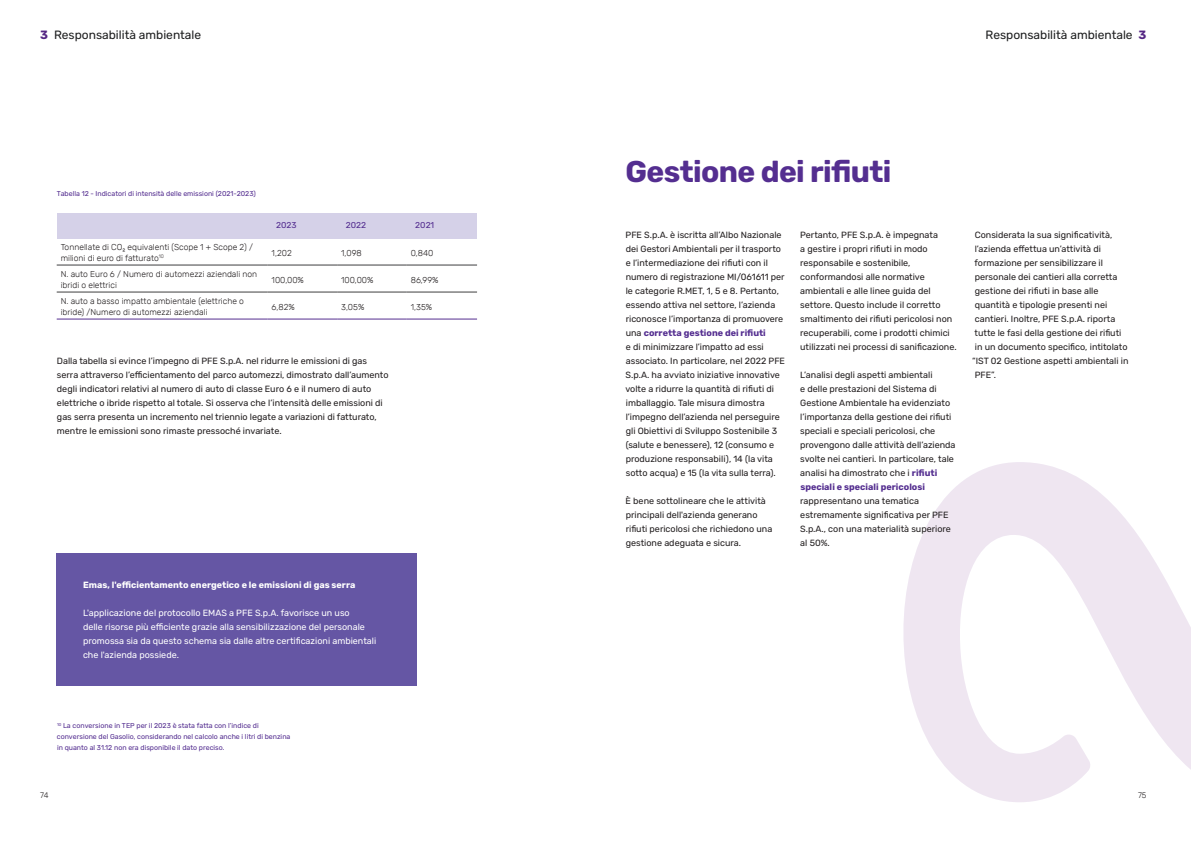
<style>
.page{position:relative;width:1191px;height:842px;background:#fff}
.page>*{position:absolute;margin:0;border:0;box-sizing:border-box;transform-origin:0 0}
.t1{font:30px "Rubik Bold 2";letter-spacing:-.02em;color:#542e90}
.t2{font:12px "Rubik Regular 2";color:#1d1e1f}
.t3{font:9px/14px "Rubik";color:#231f20}
.t4{font:9px/14px "Rubik Regular 2";color:#231f20}
.t5{font:9px/14px "Rubik";color:#fff}
.t6{font:9px "Rubik Bold 2";color:#fff}
.t7{font:300 8.5px/11px "Rubik";color:#231f20}
.t8{font:8.5px/11px "Rubik Light 2";color:#231f20}
.t9{font:8.5px "Rubik Regular 2";color:#542e90}
.t10{font:300 8px "Rubik";color:#231f20}
.t11{font:7px/11px "Rubik Regular 2";color:#542e90}
.t12{font:7px "Rubik";color:#542e90}
.s1{font-family:"Rubik";font-weight:700;color:#542683}
.s2{font-family:"Rubik";font-weight:300}
.s3{font-family:"Rubik Regular 2"}
.s4{font-family:"Rubik"}
.s5{font-family:"Rubik Bold 2";color:#542e90}
.s6{font-family:"Rubik";font-weight:700;color:#542e90}
</style>
<div class="page">
<svg style="left:903px;top:462px;width:288px;height:340px"></svg>
<hr style="left:57px;top:265px;width:211px;height:1px;background:#3e3e3f">
<hr style="left:268px;top:265px;width:69px;height:1px;background:#3e3e3f">
<hr style="left:337px;top:265px;width:70px;height:1px;background:#3e3e3f">
<hr style="left:407px;top:265px;width:70px;height:1px;background:#3e3e3f">
<hr style="left:57px;top:292px;width:211px;height:1px;background:#3e3e3f">
<hr style="left:268px;top:292px;width:69px;height:1px;background:#3e3e3f">
<hr style="left:337px;top:292px;width:70px;height:1px;background:#3e3e3f">
<hr style="left:407px;top:292px;width:70px;height:1px;background:#3e3e3f">
<hr style="left:57px;top:319px;width:211px;height:1px;background:#542e90">
<hr style="left:268px;top:319px;width:69px;height:1px;background:#542e90">
<hr style="left:337px;top:319px;width:70px;height:1px;background:#542e90">
<hr style="left:407px;top:319px;width:70px;height:1px;background:#542e90">
<div style="left:57px;top:213px;width:211px;height:25px;background:#d5d1e8"></div>
<div style="left:268px;top:213px;width:69px;height:25px;background:#d5d1e8"></div>
<div style="left:337px;top:213px;width:70px;height:25px;background:#d5d1e8"></div>
<div style="left:407px;top:213px;width:70px;height:25px;background:#d5d1e8"></div>
<div style="left:57px;top:553px;width:360px;height:133px;background:#6556a4"></div>
<h2 class="t2" style="left:40px;top:28px;width:162px"><span class="s1">3</span> Responsabilità ambientale</h2>
<h2 class="t2" style="left:985px;top:28px;width:162px">Responsabilità ambientale <span class="s1">3</span></h2>
<p class="t12" style="left:57px;top:190px;width:201px">Tabella 12 - Indicatori di intensità delle emissioni (2021-2023)</p>
<p class="t9" style="left:276px;top:220px;width:22px">2023</p>
<p class="t9" style="left:346px;top:220px;width:22px">2022</p>
<p class="t9" style="left:415px;top:220px;width:21px">2021</p>
<p class="t8" style="left:61px;top:242px;width:194px">Tonnellate di CO₂ equivalenti (Scope 1 + Scope 2) / <span class="s2">milioni di euro di fatturato</span><sup>10</sup></p>
<p class="t7" style="left:272px;top:247px;width:22px">1,202</p>
<p class="t7" style="left:341px;top:247px;width:22px">1,098</p>
<p class="t7" style="left:411px;top:247px;width:24px">0,840</p>
<p class="t7" style="left:61px;top:269px;width:198px">N. auto Euro 6 / Numero di automezzi aziendali non ibridi o elettrici</p>
<p class="t7" style="left:272px;top:274px;width:34px">100,00%</p>
<p class="t7" style="left:341px;top:274px;width:34px">100,00%</p>
<p class="t7" style="left:411px;top:274px;width:29px">86,99%</p>
<p class="t7" style="left:61px;top:296px;width:185px">N. auto a basso impatto ambientale (elettriche o ibride) /Numero di automezzi aziendali</p>
<p class="t7" style="left:272px;top:301px;width:25px">6,82%</p>
<p class="t7" style="left:341px;top:301px;width:25px">3,05%</p>
<p class="t7" style="left:411px;top:301px;width:23px">1,35%</p>
<p class="t3" style="left:57px;top:354px;width:333px">Dalla tabella si evince l’impegno di PFE S.p.A. nel ridurre le emissioni di gas serra attraverso l’efficientamento del parco automezzi, dimostrato dall’aumento <span class="s3">degli indicatori relativi al numero di auto di classe Euro 6 e il numero di auto </span>elettriche o ibride rispetto al totale. Si osserva che l’intensità delle emissioni di <span class="s3">gas serra presenta un incremento nel triennio legate a variazioni di fatturato, </span>mentre le emissioni sono rimaste pressoché invariate.</p>
<p class="t6" style="left:83px;top:580px;width:274px">Emas, l'efficientamento energetico e le emissioni di gas serra</p>
<p class="t5" style="left:83px;top:606px;width:295px"><span class="s3">L'applicazione del protocollo EMAS a PFE S.p.A. favorisce un uso<br></span>delle risorse più efficiente grazie alla sensibilizzazione del personale promossa sia da questo schema sia dalle altre certificazioni ambientali <span class="s3">che l'azienda possiede.</span></p>
<p class="t11" style="left:57px;top:720px;width:235px"><sup>10</sup> <span class="s4">La conversione in TEP per il 2023 è stata fatta con l’indice di </span>conversione del Gasolio, considerando nel calcolo anche i litri di benzina in quanto al 31.12 non era disponibile il dato preciso.</p>
<h3 class="t1" style="left:625px;top:155px;width:267px">Gestione dei rifiuti</h3>
<p class="t3" style="left:625px;top:228px;width:161px">PFE S.p.A. è iscritta all’Albo Nazionale <span class="s3">dei Gestori Ambientali per il trasporto </span>e l’intermediazione dei rifiuti con il numero di registrazione MI/061611 per <span class="s3">le categorie R.MET, 1, 5 e 8. Pertanto, </span>essendo attiva nel settore, l’azienda riconosce l’importanza di promuovere <span class="s3">una</span> <span class="s5">corretta gestione dei rifiuti<br></span>e di minimizzare l’impatto ad essi <span class="s3">associato. In particolare, nel 2022 PFE S.p.A. ha avviato iniziative innovative </span>volte a ridurre la quantità di rifiuti di <span class="s3">imballaggio. Tale misura dimostra </span>l’impegno dell’azienda nel perseguire <span class="s3">gli Obiettivi di Sviluppo Sostenibile 3 </span>(salute e benessere), 12 (consumo e produzione responsabili), 14 (la vita sotto acqua) e 15 (la vita sulla terra).</p>
<p class="t4" style="left:625px;top:494px;width:148px">È bene sottolineare che le attività principali dell'azienda generano <span class="s4">rifiuti pericolosi che richiedono una </span>gestione adeguata e sicura.</p>
<p class="t4" style="left:800px;top:228px;width:158px">Pertanto, PFE S.p.A. è impegnata<br><span class="s4">a gestire i propri rifiuti in modo </span>responsabile e sostenibile, conformandosi alle normative ambientali e alle linee guida del settore. Questo include il corretto <span class="s4">smaltimento dei rifiuti pericolosi non </span>recuperabili, come i prodotti chimici <span class="s4">utilizzati nei processi di sanificazione.</span></p>
<p class="t4" style="left:800px;top:368px;width:157px"><span class="s4">L’analisi degli aspetti ambientali<br></span>e delle prestazioni del Sistema di Gestione Ambientale ha evidenziato <span class="s4">l’importanza della gestione dei rifiuti </span>speciali e speciali pericolosi, che <span class="s4">provengono dalle attività dell’azienda </span>svolte nei cantieri. In particolare, tale analisi ha dimostrato che i <span class="s5">rifiuti </span><span class="s6">speciali e speciali pericolosi </span>rappresentano una tematica <span class="s4">estremamente significativa per PFE </span>S.p.A., con una materialità superiore al 50%.</p>
<p class="t3" style="left:974px;top:228px;width:139px">Considerata la sua significatività,</p>
<p class="t3" style="left:974px;top:242px;width:128px">l’azienda effettua un’attività di</p>
<p class="t4" style="left:974px;top:256px;width:130px">formazione per sensibilizzare il</p>
<p class="t4" style="left:974px;top:270px;width:144px">personale dei cantieri alla corretta</p>
<p class="t3" style="left:974px;top:284px;width:125px">gestione dei rifiuti in base alle</p>
<p class="t4" style="left:974px;top:298px;width:134px">quantità e tipologie presenti nei</p>
<p class="t4" style="left:974px;top:312px;width:142px">cantieri. Inoltre, PFE S.p.A. riporta</p>
<p class="t3" style="left:974px;top:326px;width:148px">tutte le fasi della gestione dei rifiuti</p>
<p class="t3" style="left:975px;top:340px;width:154px">in un documento specifico, intitolato</p>
<p class="t4" style="left:972px;top:354px;width:158px">“IST 02 Gestione aspetti ambientali in</p>
<p class="t4" style="left:974px;top:368px;width:23px">PFE”.</p>
<p class="t10" style="left:40px;top:791px;width:10px">74</p>
<p class="t10" style="left:1138px;top:791px;width:10px">75</p>
</div>
